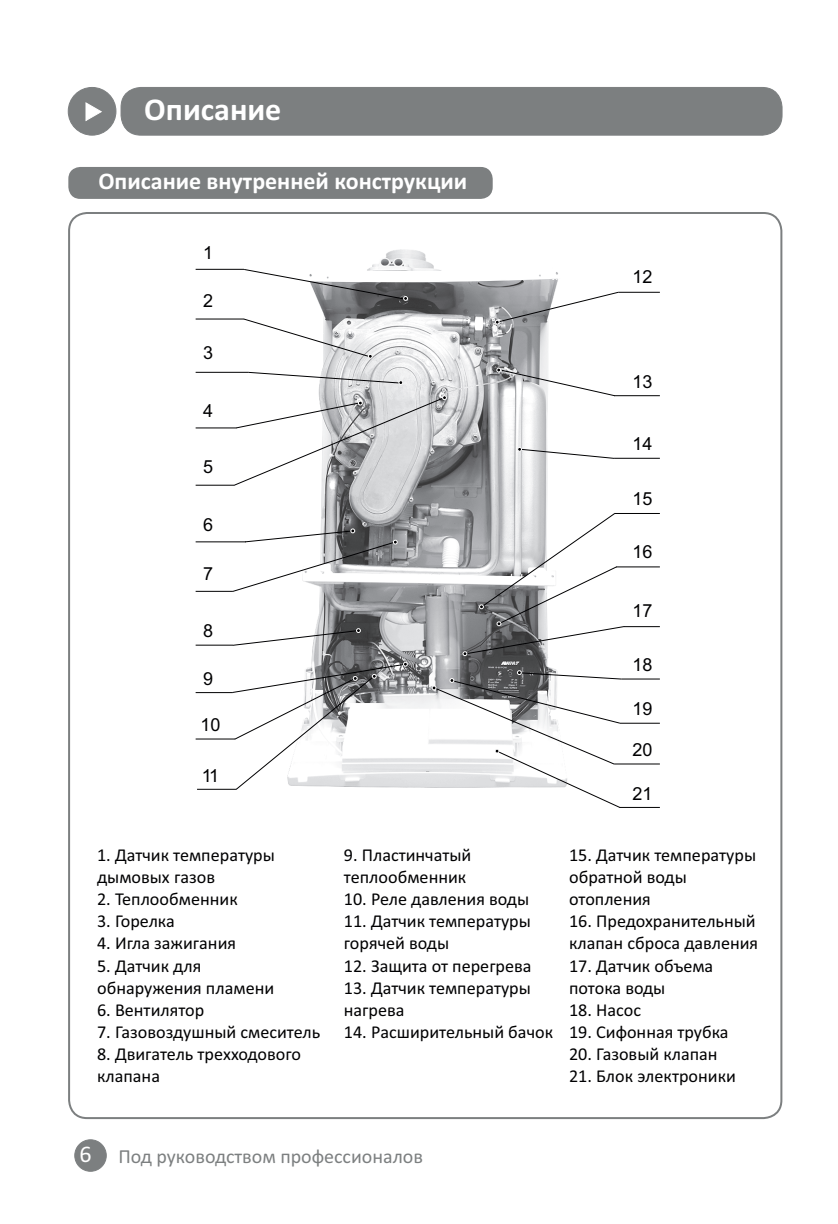
<style>
.page{position:relative;width:838px;height:1224px;background:#fff}
.page>*{position:absolute;margin:0;border:0;box-sizing:border-box;transform-origin:0 0}
.t1{font:700 32px "Calibri";color:#fff}
.t2{font:700 24px "Calibri";color:#fff}
.t3{font:24px "Calibri";color:#fff}
.t4{font:20px "Calibri";color:#7c7f80}
.t5{font:18.2px/22.2px "Calibri";color:#000002}
.t6{font:18px "Arial";color:#000002}
</style>
<div class="page">
<div style="left:75px;top:1140px;width:31px;height:31px;background:#7c7f80;border-radius:50%"></div>
<div style="left:74px;top:1139px;width:33px;height:33px;border:1px solid #7c7f80;border-radius:50%"></div>
<div style="left:121px;top:87px;width:661px;height:48px;background:#7c7f80;border-radius:20px"></div>
<div style="left:121px;top:87px;width:661px;height:48px;border:1px solid #7c7f80;border-radius:20px"></div>
<div style="left:68px;top:87px;width:48px;height:48px;background:#7c7f80;border-radius:50%"></div>
<div style="left:68px;top:87px;width:48px;height:48px;border:1px solid #7c7f80;border-radius:50%"></div>
<svg style="left:85px;top:102px;width:17px;height:19px"></svg>
<div style="left:68px;top:167px;width:425px;height:32px;background:#7c7f80;border-radius:12px"></div>
<img style="left:311px;top:249px;width:247px;height:539px">
<hr style="left:196px;top:269px;width:48px;height:1px;background:#000002">
<hr style="left:196px;top:319px;width:48px;height:1px;background:#000002">
<hr style="left:196px;top:372px;width:53px;height:1px;background:#000002">
<hr style="left:196px;top:485px;width:38px;height:1px;background:#000002">
<hr style="left:196px;top:645px;width:37px;height:1px;background:#000002">
<hr style="left:620px;top:807px;width:40px;height:1px;background:#000002">
<hr style="left:614px;top:513px;width:46px;height:1px;background:#000002">
<hr style="left:618px;top:292px;width:42px;height:1px;background:#000002">
<hr style="left:624px;top:626px;width:36px;height:1px;background:#000002">
<hr style="left:197px;top:789px;width:40px;height:1px;background:#000002">
<hr style="left:622px;top:679px;width:38px;height:1px;background:#000002">
<hr style="left:196px;top:541px;width:50px;height:1px;background:#000002">
<hr style="left:196px;top:427px;width:41px;height:1px;background:#000002">
<hr style="left:196px;top:739px;width:39px;height:1px;background:#000002">
<hr style="left:614px;top:458px;width:46px;height:1px;background:#000002">
<svg style="left:243px;top:268px;width:165px;height:33px"></svg>
<svg style="left:243px;top:318px;width:130px;height:41px"></svg>
<svg style="left:247px;top:371px;width:156px;height:14px"></svg>
<svg style="left:232px;top:395px;width:215px;height:92px"></svg>
<svg style="left:231px;top:628px;width:130px;height:18px"></svg>
<svg style="left:517px;top:447px;width:98px;height:12px"></svg>
<svg style="left:495px;top:291px;width:125px;height:34px"></svg>
<hr style="left:620px;top:723px;width:40px;height:1px;background:#000002">
<hr style="left:196px;top:591px;width:37px;height:1px;background:#000002">
<svg style="left:231px;top:528px;width:167px;height:65px"></svg>
<hr style="left:196px;top:692px;width:37px;height:1px;background:#000002">
<svg style="left:231px;top:662px;width:177px;height:128px"></svg>
<hr style="left:614px;top:395px;width:46px;height:1px;background:#000002">
<svg style="left:496px;top:368px;width:120px;height:29px"></svg>
<hr style="left:616px;top:566px;width:44px;height:1px;background:#000002">
<svg style="left:463px;top:512px;width:163px;height:144px"></svg>
<hr style="left:614px;top:763px;width:46px;height:1px;background:#000002">
<svg style="left:432px;top:670px;width:191px;height:138px"></svg>
<h1 class="t1" style="left:144px;top:96px;width:139px">Описание</h1>
<h2 class="t2" style="left:98px;top:171px;width:370px">Описание внутренней конструкции</h2>
<p class="t6" style="left:203px;top:246px;width:12px">1</p>
<p class="t6" style="left:203px;top:294px;width:12px">2</p>
<p class="t6" style="left:203px;top:346px;width:12px">3</p>
<p class="t6" style="left:203px;top:404px;width:12px">4</p>
<p class="t6" style="left:203px;top:459px;width:12px">5</p>
<p class="t6" style="left:203px;top:518px;width:12px">6</p>
<p class="t6" style="left:203px;top:567px;width:12px">7</p>
<p class="t6" style="left:203px;top:624px;width:12px">8</p>
<p class="t6" style="left:203px;top:672px;width:12px">9</p>
<p class="t6" style="left:200px;top:717px;width:22px">10</p>
<p class="t6" style="left:202px;top:769px;width:19px">11</p>
<p class="t5" style="left:97px;top:845px;width:179px">1. Датчик температуры дымовых газов</p>
<p class="t5" style="left:97px;top:889px;width:142px">2. Теплообменник</p>
<p class="t5" style="left:97px;top:911px;width:79px">3. Горелка</p>
<p class="t5" style="left:97px;top:934px;width:141px">4. Игла зажигания</p>
<p class="t5" style="left:97px;top:956px;width:179px">5. Датчик для обнаружения пламени</p>
<p class="t5" style="left:97px;top:1000px;width:109px">6. Вентилятор</p>
<p class="t5" style="left:97px;top:1022px;width:225px">7. Газовоздушный смеситель</p>
<p class="t5" style="left:97px;top:1045px;width:205px">8. Двигатель трехходового клапана</p>
<p class="t6" style="left:632px;top:270px;width:22px">12</p>
<p class="t6" style="left:632px;top:375px;width:22px">13</p>
<p class="t6" style="left:632px;top:437px;width:22px">14</p>
<p class="t6" style="left:632px;top:492px;width:22px">15</p>
<p class="t6" style="left:632px;top:545px;width:22px">16</p>
<p class="t6" style="left:632px;top:604px;width:22px">17</p>
<p class="t6" style="left:632px;top:657px;width:22px">18</p>
<p class="t6" style="left:632px;top:702px;width:22px">19</p>
<p class="t6" style="left:632px;top:743px;width:22px">20</p>
<p class="t6" style="left:632px;top:787px;width:22px">21</p>
<p class="t5" style="left:344px;top:845px;width:129px">9. Пластинчатый теплообменник</p>
<p class="t5" style="left:344px;top:889px;width:187px">10. Реле давления воды</p>
<p class="t5" style="left:344px;top:911px;width:189px">11. Датчик температуры горячей воды</p>
<p class="t5" style="left:344px;top:956px;width:189px">12. Защита от перегрева</p>
<p class="t5" style="left:344px;top:978px;width:189px">13. Датчик температуры нагрева</p>
<p class="t5" style="left:344px;top:1022px;width:211px">14. Расширительный бачок</p>
<p class="t5" style="left:569px;top:845px;width:189px">15. Датчик температуры обратной воды отопления</p>
<p class="t5" style="left:569px;top:911px;width:191px">16. Предохранительный клапан сброса давления</p>
<p class="t5" style="left:569px;top:956px;width:146px">17. Датчик объема потока воды</p>
<p class="t5" style="left:569px;top:1000px;width:74px">18. Насос</p>
<p class="t5" style="left:569px;top:1022px;width:161px">19. Сифонная трубка</p>
<p class="t5" style="left:569px;top:1045px;width:150px">20. Газовый клапан</p>
<p class="t5" style="left:569px;top:1067px;width:168px">21. Блок электроники</p>
<h2 class="t3" style="left:79px;top:1144px;width:14px">6</h2>
<p class="t4" style="left:118px;top:1148px;width:306px">Под руководством профессионалов</p>
</div>
